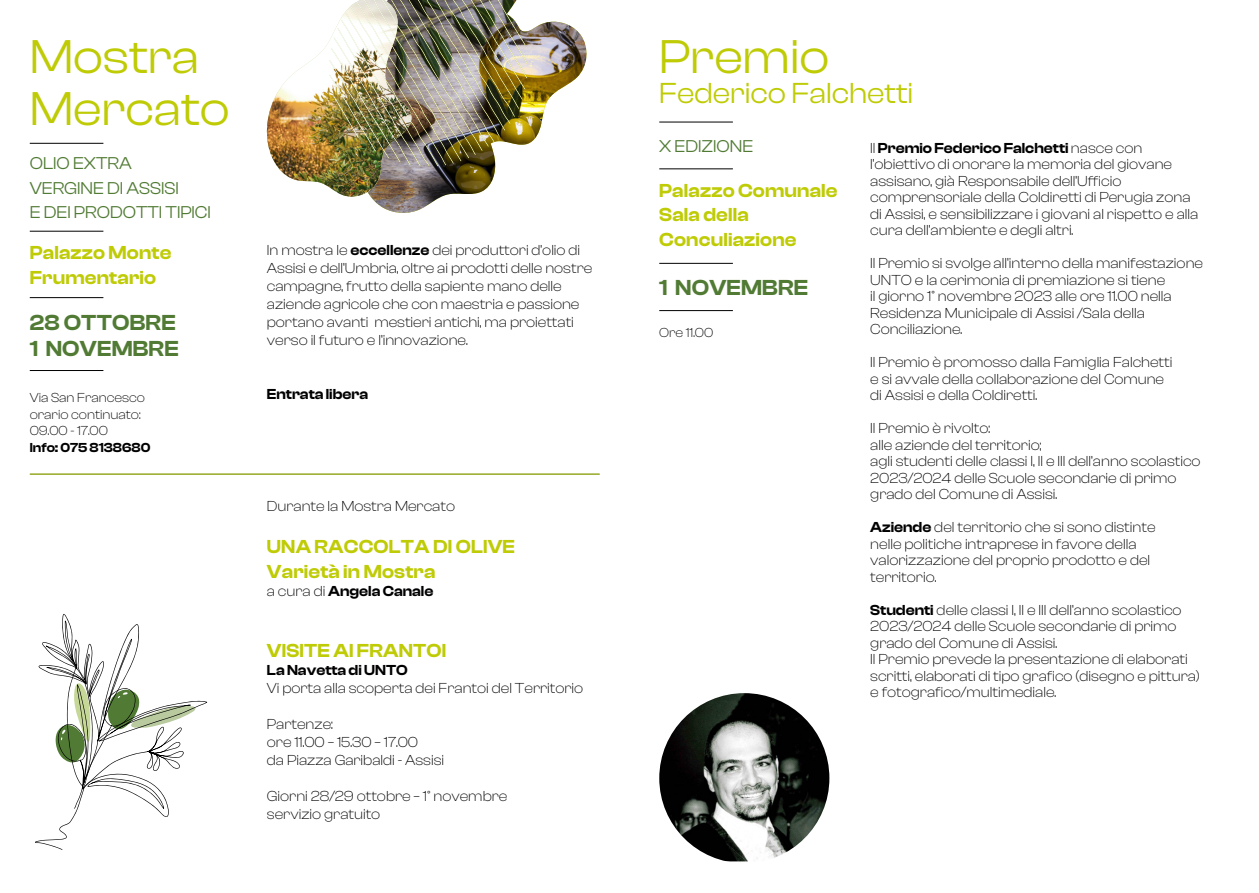
<style>
.page{position:relative;width:1259px;height:893px;background:#fff}
.page>*{position:absolute;margin:0;border:0;box-sizing:border-box;transform-origin:0 0}
.t1{font:49.05px/51.9px "Clash Display";color:#becb05}
.t2{font:30px "Clash Display";color:#becb05}
.t3{font:600 22.5px/25.5px "Clash Display";letter-spacing:.01em;color:#517b34}
.t4{font:600 19.5px/24.6px "Clash Display";letter-spacing:.01em;color:#becb05}
.t5{font:17.7px/24.6px "Clash Display";color:#517b34}
.t6{font:300 15px/16.5px "Clash Display";color:#000}
.t7{font:600 15px "Clash Display";color:#000}
.t8{font:300 13.5px/16.5px "Clash Display";color:#000}
.t9{font:600 13.5px "Clash Display";color:#000}
.s1{font-weight:600}
.s2{font-weight:300}
</style>
<div class="page">
<img style="left:371px;top:0;width:216px;height:213px">
<img style="left:472px;top:0;width:56px;height:90px">
<img style="left:266px;top:0;width:145px;height:197px">
<img style="left:267px;top:0;width:131px;height:197px">
<hr style="left:30px;top:143px;width:73px;height:1px;background:#000">
<hr style="left:659px;top:122px;width:74px;height:1px;background:#000">
<hr style="left:30px;top:231px;width:73px;height:1px;background:#000">
<hr style="left:659px;top:169px;width:74px;height:1px;background:#000">
<hr style="left:30px;top:297px;width:73px;height:1px;background:#000">
<hr style="left:659px;top:263px;width:74px;height:1px;background:#000">
<hr style="left:30px;top:370px;width:73px;height:1px;background:#000">
<hr style="left:659px;top:310px;width:74px;height:1px;background:#000">
<svg style="left:35px;top:614px;width:172px;height:236px"></svg>
<hr style="left:30px;top:473px;width:570px;height:2px;background:#96a826">
<img style="left:659px;top:693px;width:170px;height:170px;border-radius:85px">
<h1 class="t1" style="left:30px;top:31px;width:201px">Mostra<br>Mercato</h1>
<h1 class="t1" style="left:659px;top:31px;width:171px">Premio</h1>
<h2 class="t2" style="left:659px;top:77px;width:255px">Federico Falchetti</h2>
<p class="t5" style="left:30px;top:151px;width:183px">OLIO EXTRA<br>VERGINE DI ASSISI<br>E DEI PRODOTTI TIPICI</p>
<h3 class="t4" style="left:30px;top:240px;width:143px">Palazzo Monte<br>Frumentario</h3>
<h3 class="t3" style="left:30px;top:310px;width:150px">28 OTTOBRE<br>1 NOVEMBRE</h3>
<p class="t8" style="left:30px;top:389px;width:117px">Via San Francesco orario continuato:<br>09.00 - 17.00</p>
<p class="t9" style="left:30px;top:440px;width:122px">Info: 075 8138680</p>
<p class="t6" style="left:267px;top:241px;width:327px;line-height:18px">In mostra le <span class="s1">eccellenze</span> dei produttori d’olio di Assisi e dell’Umbria, oltre ai prodotti delle nostre campagne, frutto della sapiente mano delle aziende agricole che con maestria e passione portano avanti mestieri antichi, ma proiettati verso il futuro e l’innovazione.</p>
<p class="t7" style="left:267px;top:386px;width:103px">Entrata libera</p>
<p class="t6" style="left:267px;top:497px;width:190px">Durante la Mostra Mercato</p>
<h3 class="t4" style="left:267px;top:535px;width:250px">UNA RACCOLTA DI OLIVE<br>Varietà in Mostra</h3>
<p class="t7" style="left:267px;top:583px;width:168px"><span class="s2">a cura di</span> Angela Canale</p>
<h3 class="t4" style="left:267px;top:638px;width:181px">VISITE AI FRANTOI</h3>
<p class="t7" style="left:267px;top:661px;width:142px">La Navetta di UNTO</p>
<p class="t6" style="left:267px;top:679px;width:318px">Vi porta alla scoperta dei Frantoi del Territorio</p>
<p class="t6" style="left:267px;top:714px;width:179px;line-height:18px">Partenze:<br>ore 11.00 – 15.30 – 17.00<br>da Piazza Garibaldi - Assisi</p>
<p class="t6" style="left:267px;top:786px;width:242px;line-height:18px">Giorni 28/29 ottobre – 1° novembre servizio gratuito</p>
<p class="t5" style="left:659px;top:134px;width:95px">X EDIZIONE</p>
<h3 class="t4" style="left:659px;top:178px;width:180px">Palazzo Comunale<br>Sala della<br>Conculiazione</h3>
<h3 class="t3" style="left:659px;top:274px;width:150px">1 NOVEMBRE</h3>
<p class="t8" style="left:659px;top:324px;width:55px">Ore 11.00</p>
<p class="t6" style="left:870px;top:139px;width:329px">Il <span class="s1">Premio Federico Falchetti</span> nasce con l’obiettivo di onorare la memoria del giovane assisano, già Responsabile dell’Ufficio comprensoriale della Coldiretti di Perugia zona di Assisi, e sensibilizzare i giovani al rispetto e alla cura dell’ambiente e degli altri.</p>
<p class="t6" style="left:870px;top:255px;width:334px">Il Premio si svolge all’interno della manifestazione UNTO e la cerimonia di premiazione si tiene<br>il giorno 1° novembre 2023 alle ore 11.00 nella Residenza Municipale di Assisi /Sala della Conciliazione.</p>
<p class="t6" style="left:870px;top:354px;width:304px">Il Premio è promosso dalla Famiglia Falchetti e si avvale della collaborazione del Comune di Assisi e della Coldiretti.</p>
<p class="t6" style="left:870px;top:420px;width:332px">Il Premio è rivolto:<br>alle aziende del territorio;<br>agli studenti delle classi I, II e III dell’anno scolastico 2023/2024 delle Scuole secondarie di primo grado del Comune di Assisi.</p>
<p class="t6" style="left:870px;top:519px;width:287px"><span class="s1">Aziende</span> del territorio che si sono distinte nelle politiche intraprese in favore della valorizzazione del proprio prodotto e del territorio.</p>
<p class="t6" style="left:870px;top:601px;width:331px"><span class="s1">Studenti</span> delle classi I, II e III dell’anno scolastico 2023/2024 delle Scuole secondarie di primo grado del Comune di Assisi.<br>Il Premio prevede la presentazione di elaborati scritti, elaborati di tipo grafico (disegno e pittura) e fotografico/multimediale.</p>
</div>
